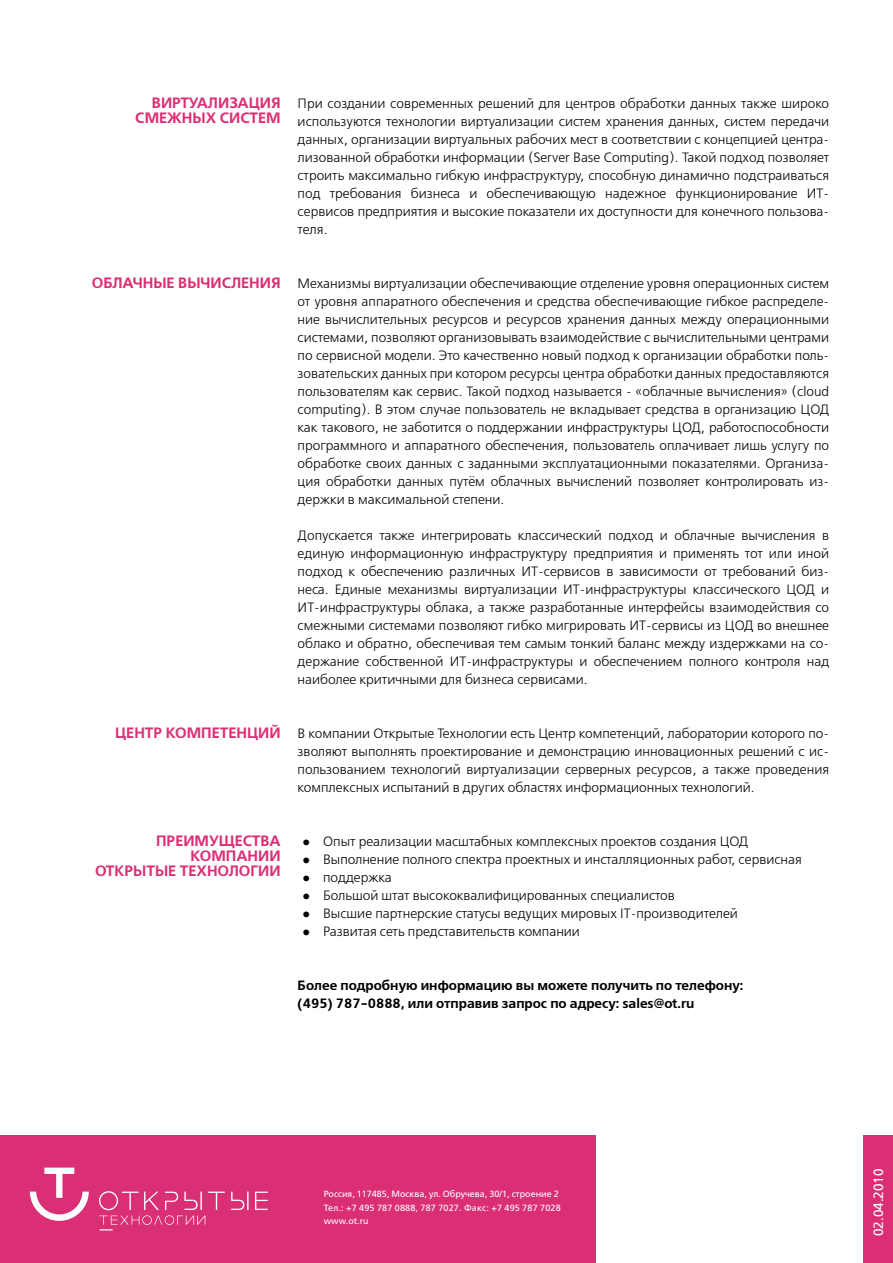
<style>
.page{position:relative;width:893px;height:1263px;background:#fff}
.page>*{position:absolute;margin:0;border:0;box-sizing:border-box;transform-origin:0 0}
.t1{font:24px "Free Set Light C";color:#000}
.t2{font:15px/15px "Free Set Demibold C";color:#db2f75;text-align:right}
.t3{font:13.5px/18px "Free Set Light C";color:#000;text-align:justify}
.t4{font:13.5px/18px "Free Set Demibold C";color:#000}
.t5{font:13.5px "Free Set C";color:#fff}
.t6{font:9px/13.5px "Free Set C";color:#fff}
.s1{font-size:24px}
</style>
<div class="page">
<div style="left:863px;top:1135px;width:30px;height:128px;background:#db2f75"></div>
<div style="left:0;top:1135px;width:595px;height:128px;background:#db2f75"></div>
<svg style="left:30px;top:1167px;width:238px;height:63px"></svg>
<p class="t2" style="left:135px;top:96px;width:147px">Виртуализация смежных систем</p>
<p class="t3" style="left:298px;top:95px;width:533px">При создании современных решений для центров обработки данных также широко используются технологии виртуализации систем хранения данных, систем передачи данных, организации виртуальных рабочих мест в соответствии с концепцией центра&shy;лизованной обработки информации (Server Base Computing). Такой подход позволяет строить максимально гибкую инфраструктуру, способную динамично подстраиваться под требования бизнеса и обеспечивающую надежное функционирование ИТ&shy;сервисов предприятия и высокие показатели их доступности для конечного пользова&shy;теля.</p>
<p class="t2" style="left:92px;top:276px;width:190px">Облачные вычисления</p>
<p class="t3" style="left:298px;top:275px;width:533px">Механизмы виртуализации обеспечивающие отделение уровня операционных систем от уровня аппаратного обеспечения и средства обеспечивающие гибкое распределе&shy;ние вычислительных ресурсов и ресурсов хранения данных между операционными системами, позволяют организовывать взаимодействие с вычислительными центрами по сервисной модели. Это качественно новый подход к организации обработки поль&shy;зовательских данных при котором ресурсы центра обработки данных предоставляются пользователям как сервис. Такой подход называется - «облачные вычисления» (cloud computing). В этом случае пользователь не вкладывает средства в организацию ЦОД как такового, не заботится о поддержании инфраструктуры ЦОД, работоспособности программного и аппаратного обеспечения, пользователь оплачивает лишь услугу по обработке своих данных с заданными эксплуатационными показателями. Организа&shy;ция обработки данных путём облачных вычислений позволяет контролировать из&shy;держки в максимальной степени.</p>
<p class="t3" style="left:298px;top:527px;width:533px">Допускается также интегрировать классический подход и облачные вычисления в единую информационную инфраструктуру предприятия и применять тот или иной подход к обеспечению различных ИТ-сервисов в зависимости от требований биз&shy;неса. Единые механизмы виртуализации ИТ-инфраструктуры классического ЦОД и ИТ-инфраструктуры облака, а также разработанные интерфейсы взаимодействия со смежными системами позволяют гибко мигрировать ИТ-сервисы из ЦОД во внешнее облако и обратно, обеспечивая тем самым тонкий баланс между издержками на со&shy;держание собственной ИТ-инфраструктуры и обеспечением полного контроля над наиболее критичными для бизнеса сервисами.</p>
<p class="t2" style="left:115px;top:726px;width:167px">Центр Ком петенций</p>
<p class="t3" style="left:298px;top:725px;width:533px">В компании Открытые Технологии есть Центр компетенций, лаборатории которого по&shy;зволяют выполнять проектирование и демонстрацию инновационных решений с ис&shy;пользованием технологий виртуализации серверных ресурсов, а также проведения комплексных испытаний в других областях информационных технологий.</p>
<p class="t2" style="left:95px;top:834px;width:187px">Преимущества компании<br>Открытые Технологии</p>
<p class="t3" style="left:323px;top:833px;width:480px;text-indent:-21px"><span class="s1">•</span> Опыт реализации масштабных комплексных проектов создания ЦОД<br>Выполнение полного спектра проектных и инсталляционных работ, сервисная</p>
<h1 class="t1" style="left:302px;top:848px;width:11px">•</h1>
<h1 class="t1" style="left:302px;top:866px;width:11px">•</h1>
<p class="t3" style="left:323px;top:869px;width:70px">поддержка</p>
<h1 class="t1" style="left:302px;top:884px;width:11px">•</h1>
<p class="t3" style="left:323px;top:887px;width:353px">Большой штат высококвалифицированных специалистов</p>
<h1 class="t1" style="left:302px;top:902px;width:11px">•</h1>
<p class="t3" style="left:323px;top:905px;width:416px">Высшие партнерские статусы ведущих мировых IT-производителей</p>
<h1 class="t1" style="left:302px;top:920px;width:11px">•</h1>
<p class="t3" style="left:323px;top:923px;width:258px">Развитая сеть представительств компании</p>
<p class="t4" style="left:298px;top:977px;width:447px">Более подробную информацию вы можете получить по телефону: (495) 787-0888, или отправив запрос по адресу: sales@ot.ru</p>
<p class="t6" style="left:324px;top:1187px;width:238px">Россия, 117485, Москва, ул. Обручева, 30/1, строение 2<br>Тел.: +7 495 787 0888, 787 7027. Факс: +7 495 787 7028 www.ot.ru</p>
<p class="t5" style="left:871px;top:1236px;width:69px;rotate:-90deg">02.04.2010</p>
</div>
